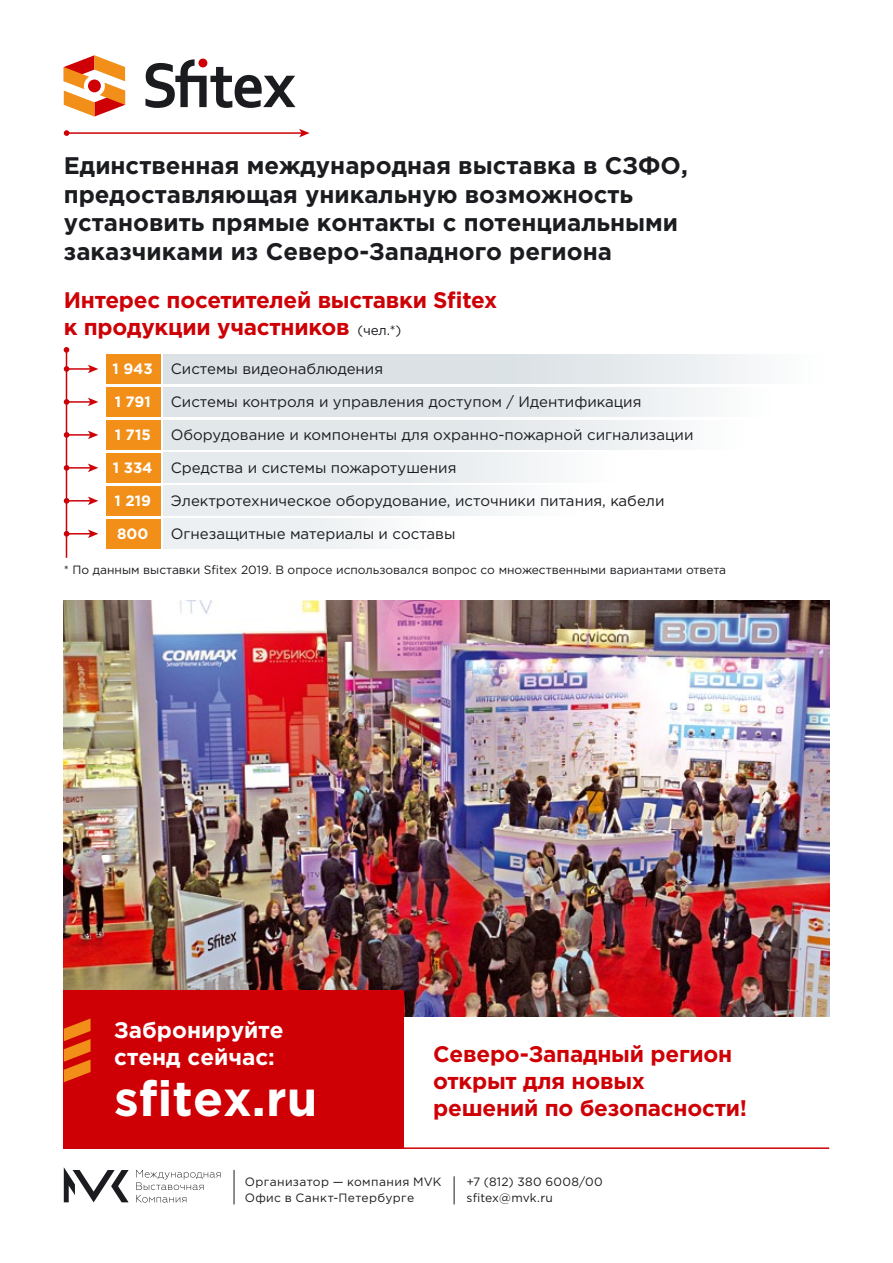
<style>
.page{position:relative;width:893px;height:1263px;background:#fff}
.page>*{position:absolute;margin:0;border:0;box-sizing:border-box;transform-origin:0 0}
.t1{font:700 49.2px "Gotham Pro";color:#fff}
.t2{font:700 24px/28.8px "Gotham Pro";color:#1b1c20}
.t3{font:700 22.5px/27px "Gotham Pro";letter-spacing:-.01em;color:#ce0006}
.t4{font:700 22.5px/27px "Gotham Pro";color:#fff}
.t5{font:15px "Gotham Pro";color:#1b1c20}
.t6{font:700 15px "Gotham Pro";color:#fff}
.t7{font:12px "Gotham Pro";color:#1b1c20}
.t8{font:12px/16.2px "Gotham Pro";letter-spacing:.03em;color:#1b1c20}
.t9{font:12px/16.2px "Gotham Pro";letter-spacing:.02em;color:#1b1c20}
.s1{font-weight:400;font-size:13.5px;color:#1b1c20}
.s2{font-weight:700;color:#fff}
</style>
<div class="page">
<img style="left:64px;top:601px;width:765px;height:416px">
<div style="left:64px;top:990px;width:340px;height:158px;background:#ce0006"></div>
<svg style="left:136px;top:1170px;width:85px;height:32px"></svg>
<svg style="left:64px;top:1167px;width:65px;height:35px"></svg>
<svg style="left:454px;top:1176px;width:1px;height:28px"></svg>
<hr style="left:234px;top:1170px;width:1px;height:34px;background:#1b1c20">
<hr style="left:64px;top:1147px;width:765px;height:2px;background:#ce0006">
<svg style="left:64px;top:1018px;width:27px;height:64px"></svg>
<div style="left:106px;top:354px;width:54px;height:30px;background:#f18f18"></div>
<div style="left:106px;top:387px;width:54px;height:30px;background:#f18f18"></div>
<div style="left:106px;top:420px;width:54px;height:30px;background:#f18f18"></div>
<div style="left:106px;top:453px;width:54px;height:30px;background:#f18f18"></div>
<div style="left:106px;top:486px;width:54px;height:30px;background:#f18f18"></div>
<div style="left:106px;top:519px;width:54px;height:30px;background:#f18f18"></div>
<div style="left:164px;top:354px;width:664px;height:30px;background:linear-gradient(to right,#d2dadf,#f3f5f6)"></div>
<div style="left:164px;top:387px;width:612px;height:30px;background:linear-gradient(to right,#d6dee1,#f4f6f7)"></div>
<div style="left:164px;top:420px;width:585px;height:30px;background:linear-gradient(to right,#dbe1e5,#f5f7f8)"></div>
<div style="left:164px;top:453px;width:455px;height:30px;background:linear-gradient(to right,#dfe5e8,#f6f8f9)"></div>
<div style="left:164px;top:486px;width:417px;height:30px;background:linear-gradient(to right,#e4e9eb,#f7f9f9)"></div>
<div style="left:164px;top:519px;width:273px;height:30px;background:linear-gradient(to right,#e9edef,#f8fafa)"></div>
<hr style="left:66px;top:368px;width:25px;height:2px;background:#ce0006">
<svg style="left:88px;top:365px;width:10px;height:8px"></svg>
<svg style="left:64px;top:366px;width:5px;height:6px"></svg>
<hr style="left:66px;top:401px;width:25px;height:2px;background:#ce0006">
<svg style="left:88px;top:398px;width:10px;height:8px"></svg>
<svg style="left:64px;top:399px;width:5px;height:6px"></svg>
<hr style="left:66px;top:434px;width:25px;height:2px;background:#ce0006">
<svg style="left:88px;top:431px;width:10px;height:8px"></svg>
<svg style="left:64px;top:432px;width:5px;height:6px"></svg>
<hr style="left:66px;top:467px;width:25px;height:2px;background:#ce0006">
<svg style="left:88px;top:464px;width:10px;height:8px"></svg>
<svg style="left:64px;top:465px;width:5px;height:6px"></svg>
<hr style="left:66px;top:500px;width:25px;height:2px;background:#ce0006">
<svg style="left:88px;top:496px;width:10px;height:9px"></svg>
<svg style="left:64px;top:498px;width:5px;height:6px"></svg>
<svg style="left:64px;top:529px;width:34px;height:9px"></svg>
<hr style="left:66px;top:350px;width:1px;height:208px;background:#ce0006">
<svg style="left:64px;top:347px;width:5px;height:6px"></svg>
<hr style="left:66px;top:132px;width:236px;height:2px;background:#ce0006">
<svg style="left:299px;top:129px;width:11px;height:8px"></svg>
<svg style="left:64px;top:130px;width:5px;height:6px"></svg>
<svg style="left:145px;top:59px;width:150px;height:49px"></svg>
<div style="left:198px;top:59px;width:9px;height:8px;background:#ce0006;border-radius:50%"></div>
<svg style="left:64px;top:55px;width:61px;height:62px"></svg>
<h2 class="t2" style="left:64px;top:150px;width:626px">Единственная международная выставка в СЗФО, предоставляющая уникальную возможность установить прямые контакты с потенциальными заказчиками из Северо-Западного региона</h2>
<h3 class="t3" style="left:64px;top:286px;width:435px">Интерес посетителей выставки Sfitex к продукции участников <span class="s1">(чел.*)</span></h3>
<p class="t5" style="left:113px;top:360px;width:272px"><span class="s2">1 943</span> Системы видеонаблюдения</p>
<p class="t6" style="left:115px;top:393px;width:38px">1 791</p>
<p class="t5" style="left:171px;top:393px;width:472px">Системы контроля и управления доступом / Идентификация</p>
<p class="t6" style="left:115px;top:426px;width:38px">1 715</p>
<p class="t5" style="left:171px;top:426px;width:524px">Оборудование и компоненты для охранно-пожарной сигнализации</p>
<p class="t5" style="left:113px;top:459px;width:345px"><span class="s2">1 334</span> Средства и системы пожаротушения</p>
<p class="t6" style="left:115px;top:492px;width:38px">1 219</p>
<p class="t5" style="left:171px;top:492px;width:495px">Электротехническое оборудование, источники питания, кабели</p>
<p class="t6" style="left:117px;top:525px;width:33px">800</p>
<p class="t5" style="left:171px;top:525px;width:286px">Огнезащитные материалы и составы</p>
<p class="t7" style="left:64px;top:563px;width:664px">* По данным выставки Sfitex 2019. В опросе использовался вопрос со множественными вариантами ответа</p>
<h3 class="t4" style="left:114px;top:1016px;width:171px">Забронируйте стенд сейчас:</h3>
<h1 class="t1" style="left:114px;top:1070px;width:205px">sfitex.ru</h1>
<h3 class="t3" style="left:433px;top:1040px;width:315px">Северо-Западный регион открыт для новых решений по безопасности!</h3>
<p class="t8" style="left:245px;top:1174px;width:198px">Организатор — компания MVK<br>Офис в Санкт-Петербурге</p>
<p class="t9" style="left:466px;top:1174px;width:138px">+7 (812) 380 6008/00 sfitex@mvk.ru</p>
</div>
